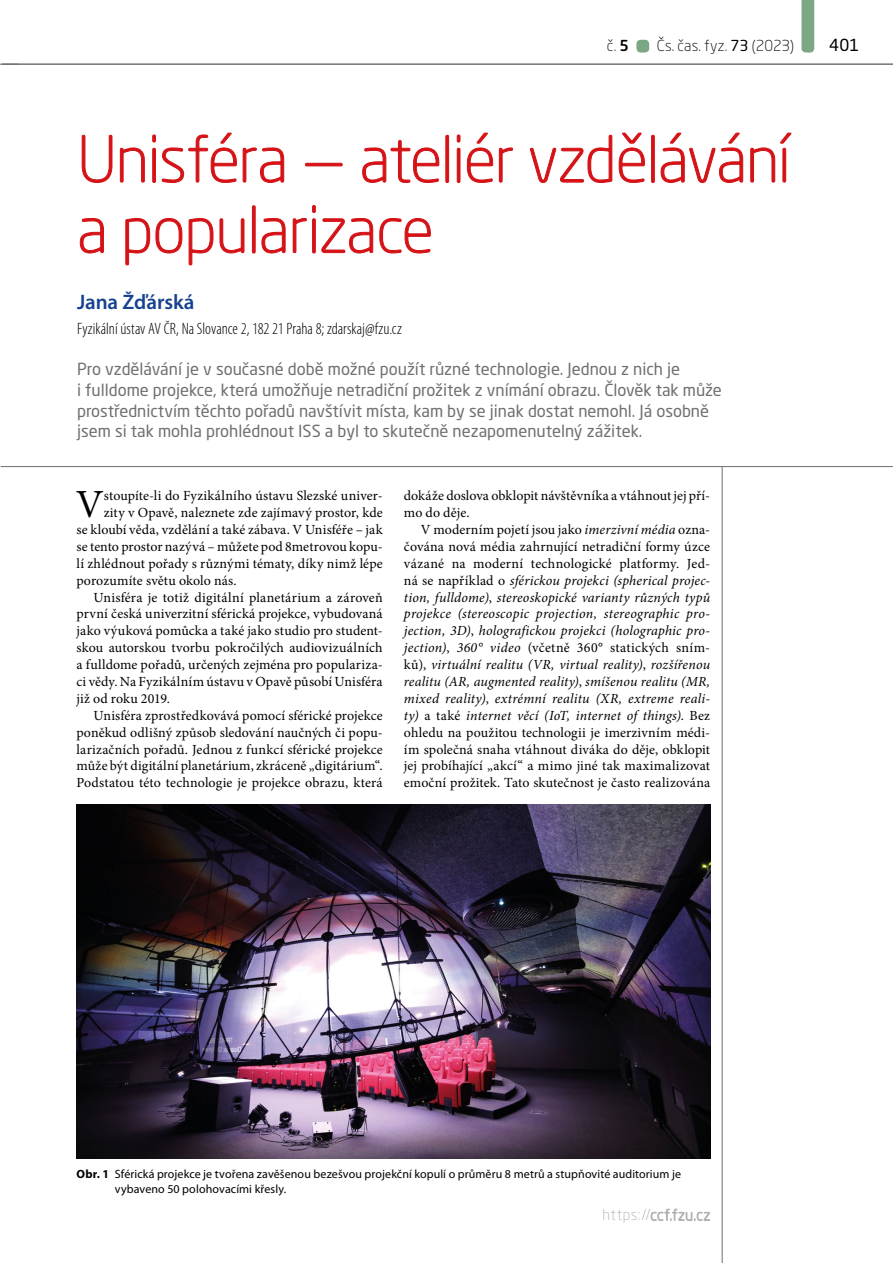
<style>
.page{position:relative;width:893px;height:1263px;background:#fff}
.page>*{position:absolute;margin:0;border:0;box-sizing:border-box;transform-origin:0 0}
.t1{font:300 63px/70.5px "Neo Sans Pro";letter-spacing:-.02em;color:#d51317}
.t2{font:39.9px "Minion Pro";color:#000}
.t3{font:600 21px "Myriad Pro";letter-spacing:-.005em;color:#174290}
.t4{font:16.5px/20.5px "Neo Sans Pro";color:#706f6f}
.t5{font:300 condensed 16.5px "Myriad Pro";color:#000}
.t6{font:16.5px "Neo Sans Pro";color:#000}
.t7{font:300 15px "Neo Sans Pro";letter-spacing:.005em;color:#000}
.t8{font:13.95px/16.8px "Minion Pro";letter-spacing:.01em;color:#000}
.t9{font:italic 13.95px/17px "Minion Pro";letter-spacing:.015em;color:#000;text-align:justify}
.t10{font:12px/15px "Myriad Pro";letter-spacing:.01em;color:#000}
.s1{font-weight:500}
.s2{font-weight:400}
.s3{font-style:normal}
.s4{font-weight:700}
</style>
<div class="page">
<svg style="left:651px;top:1208px;width:59px;height:13px"></svg>
<div style="left:636px;top:40px;width:13px;height:13px;background:#7ca783;border-radius:4px"></div>
<svg style="left:801px;top:0;width:13px;height:53px"></svg>
<hr style="left:722px;top:467px;width:1px;height:796px;background:#706f6f">
<img style="left:77px;top:804px;width:633px;height:354px">
<hr style="left:1px;top:466px;width:892px;height:1px;background:#706f6f">
<hr style="left:2px;top:64px;width:891px;height:1px;background:#706f6f">
<svg style="left:82px;top:135px;width:31px;height:48px"></svg>
<svg style="left:120px;top:147px;width:25px;height:36px"></svg>
<svg style="left:152px;top:135px;width:4px;height:7px"></svg>
<div style="left:152px;top:148px;width:4px;height:35px;border:1px solid #d51317"></div>
<svg style="left:162px;top:132px;width:75px;height:51px"></svg>
<svg style="left:243px;top:147px;width:41px;height:36px"></svg>
<svg style="left:362px;top:140px;width:77px;height:43px"></svg>
<div style="left:446px;top:135px;width:3px;height:48px;border:1px solid #d51317"></div>
<svg style="left:457px;top:135px;width:3px;height:7px"></svg>
<div style="left:457px;top:148px;width:3px;height:35px;border:1px solid #d51317"></div>
<svg style="left:467px;top:132px;width:26px;height:51px"></svg>
<svg style="left:499px;top:147px;width:14px;height:36px"></svg>
<svg style="left:530px;top:135px;width:82px;height:48px"></svg>
<svg style="left:619px;top:132px;width:26px;height:51px"></svg>
<div style="left:651px;top:135px;width:4px;height:48px;border:1px solid #d51317"></div>
<svg style="left:660px;top:132px;width:83px;height:51px"></svg>
<svg style="left:750px;top:132px;width:41px;height:51px"></svg>
<svg style="left:80px;top:218px;width:24px;height:36px"></svg>
<svg style="left:125px;top:218px;width:120px;height:47px"></svg>
<div style="left:252px;top:205px;width:3px;height:48px;border:1px solid #d51317"></div>
<svg style="left:261px;top:218px;width:25px;height:36px"></svg>
<svg style="left:293px;top:205px;width:80px;height:49px"></svg>
<svg style="left:379px;top:218px;width:52px;height:36px"></svg>
<svg style="left:305px;top:163px;width:37px;height:3px"></svg>
<p class="t7" style="left:607px;top:37px;width:23px">č. <span class="s1">5</span></p>
<p class="t7" style="left:657px;top:37px;width:139px">Čs. čas. fyz. <span class="s2">73</span> (2023)</p>
<p class="t6" style="left:829px;top:35px;width:32px">401</p>
<h1 class="t1" style="left:77px;top:123px;width:715px">Unisféra ateliér vzdělávání a popularizace</h1>
<h3 class="t3" style="left:77px;top:288px;width:119px">Jana Žďárská</h3>
<p class="t5" style="left:77px;top:318px;width:326px">Fyzikální ústav AV ČR, Na Slovance 2, 182 21 Praha 8; zdarskaj@fzu.cz</p>
<p class="t4" style="left:77px;top:359px;width:646px">Pro vzdělávání je v současné době možné použít různé technologie. Jednou z nich je<br>i fulldome projekce, která umožňuje netradiční prožitek z vnímání obrazu. Člověk tak může prostřednictvím těchto pořadů navštívit místa, kam by se jinak dostat nemohl. Já osobně jsem si tak mohla prohlédnout ISS a byl to skutečně nezapomenutelný zážitek.</p>
<h2 class="t2" style="left:76px;top:478px;width:30px">V</h2>
<p class="t8" style="left:104px;top:487px;width:280px">stoupíte-li do Fyzikálního ústavu Slezské univer-</p>
<p class="t8" style="left:104px;top:504px;width:280px">zity v Opavě, naleznete zde zajímavý prostor, kde</p>
<p class="t8" style="left:77px;top:521px;width:308px">se kloubí věda, vzdělání a také zábava. V Unisféře – jak</p>
<p class="t8" style="left:77px;top:538px;width:308px">se tento prostor nazývá – můžete pod 8metrovou kopu-</p>
<p class="t8" style="left:77px;top:555px;width:308px">lí zhlédnout pořady s různými tématy, díky nimž lépe</p>
<p class="t8" style="left:77px;top:572px;width:162px">porozumíte světu okolo nás.</p>
<p class="t8" style="left:94px;top:589px;width:291px">Unisféra je totiž digitální planetárium a zároveň</p>
<p class="t8" style="left:77px;top:606px;width:308px">první česká univerzitní sférická projekce, vybudovaná</p>
<p class="t8" style="left:77px;top:623px;width:308px">jako výuková pomůcka a také jako studio pro student-</p>
<p class="t8" style="left:77px;top:639px;width:308px">skou autorskou tvorbu pokročilých audiovizuálních</p>
<p class="t8" style="left:77px;top:656px;width:308px">a fulldome pořadů, určených zejména pro populariza-</p>
<p class="t8" style="left:77px;top:673px;width:308px">ci vědy. Na Fyzikálním ústavu v Opavě působí Unisféra</p>
<p class="t8" style="left:77px;top:690px;width:95px">již od roku 2019.</p>
<p class="t8" style="left:94px;top:707px;width:291px">Unisféra zprostředkovává pomocí sférické projekce</p>
<p class="t8" style="left:77px;top:724px;width:308px">poněkud odlišný způsob sledování naučných či popu-</p>
<p class="t8" style="left:77px;top:741px;width:308px">larizačních pořadů. Jednou z funkcí sférické projekce</p>
<p class="t8" style="left:77px;top:758px;width:308px">může být digitální planetárium, zkráceně „digitárium“.</p>
<p class="t8" style="left:77px;top:774px;width:308px">Podstatou této technologie je projekce obrazu, která</p>
<p class="t8" style="left:404px;top:487px;width:308px">dokáže doslova obklopit návštěvníka a vtáhnout jej pří&shy;mo do děje.</p>
<p class="t9" style="left:404px;top:521px;width:308px;text-indent:17px"><span class="s3">V moderním pojetí jsou jako</span> imerzivní média <span class="s3">ozna&shy;čována nová média zahrnující netradiční formy úzce vázané na moderní technologické platformy. Jed&shy;ná se například o</span> sférickou projekci (spherical projec&shy;tion, fulldome)<span class="s3">,</span> stereoskopické varianty různých typů projekce (stereoscopic projection, stereographic pro&shy;jection, 3D)<span class="s3">,</span> holografickou projekci (holographic pro&shy;jection)<span class="s3">,</span> 360° video <span class="s3">(včetně 360° statických sním&shy;ků),</span> virtuální realitu (VR, virtual reality)<span class="s3">,</span> rozšířenou realitu (AR, augmented reality)<span class="s3">,</span> smíšenou realitu (MR, mixed reality)<span class="s3">,</span> extrémní realitu (XR, extreme reali&shy;ty) <span class="s3">a také</span> internet věcí (IoT, internet of things)<span class="s3">. Bez ohledu na použitou technologii je imerzivním médi&shy;ím společná snaha vtáhnout diváka do děje, obklopit jej probíhající „akcí“ a mimo jiné tak maximalizovat emoční prožitek. Tato skutečnost je často realizována</span></p>
<p class="t10" style="left:115px;top:1166px;width:568px;text-indent:-38px"><span class="s4">Obr. 1</span> Sférická projekce je tvořena zavěšenou bezešvou projekční kopulí o průměru 8 metrů a stupňovité auditorium je vybaveno 50 polohovacími křesly.</p>
</div>
